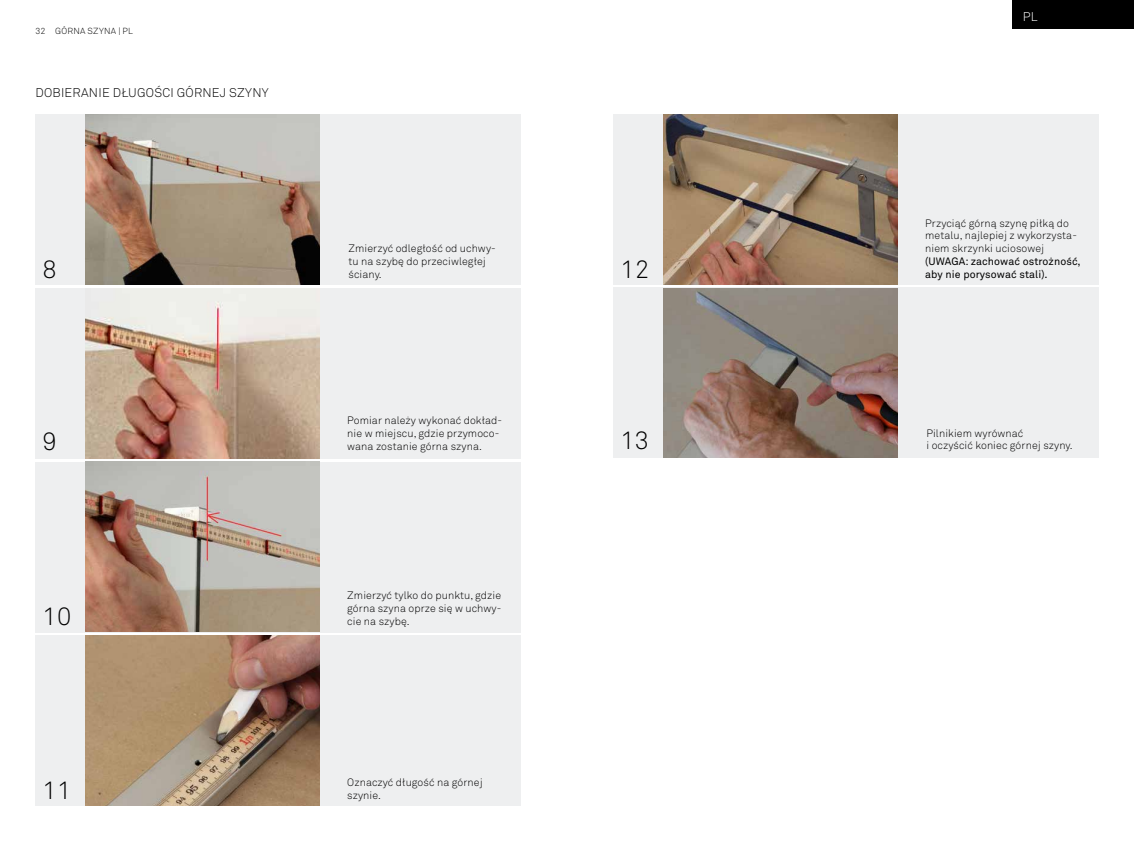
<style>
.page{position:relative;width:1134px;height:851px;background:#fff}
.page>*{position:absolute;margin:0;border:0;box-sizing:border-box;transform-origin:0 0}
.t1{font:300 25px "Akkurat Pro";letter-spacing:.01em;color:#000}
.t2{font:300 12.5px "Akkurat Pro";letter-spacing:.02em;color:#000}
.t3{font:300 12.5px "Akkurat Pro";color:#fff}
.t4{font:300 10.62px/12.8px "Akkurat Pro";letter-spacing:.01em;color:#000}
.t5{font:10.62px/12.8px "Akkurat Pro";letter-spacing:.01em;color:#000}
.t6{font:300 8.75px "Akkurat Pro";letter-spacing:.025em;color:#000}
</style>
<div class="page">
<div style="left:1012px;top:0;width:122px;height:28px;background:#000"></div>
<div style="left:35px;top:462px;width:486px;height:170px;background:#eeeff0"></div>
<div style="left:35px;top:635px;width:486px;height:170px;background:#eeeff0"></div>
<img style="left:86px;top:635px;width:234px;height:170px">
<div style="left:35px;top:288px;width:486px;height:170px;background:#eeeff0"></div>
<div style="left:613px;top:288px;width:485px;height:170px;background:#eeeff0"></div>
<div style="left:613px;top:114px;width:485px;height:171px;background:#eeeff0"></div>
<img style="left:664px;top:114px;width:233px;height:171px">
<img style="left:86px;top:461px;width:233px;height:170px">
<img style="left:664px;top:288px;width:233px;height:170px">
<div style="left:35px;top:114px;width:486px;height:171px;background:#eeeff0"></div>
<img style="left:86px;top:114px;width:233px;height:171px">
<img style="left:86px;top:301px;width:234px;height:157px">
<p class="t6" style="left:35px;top:26px;width:99px">32 GÓRNA SZYNA | PL</p>
<p class="t2" style="left:35px;top:85px;width:235px">DOBIERANIE DŁUGOŚCI GÓRNEJ SZYNY</p>
<h1 class="t1" style="left:43px;top:254px;width:16px">8</h1>
<p class="t4" style="left:348px;top:242px;width:149px">Zmierzyć odległość od uchwy&shy;tu na szybę do przeciwległej ściany.</p>
<h1 class="t1" style="left:620px;top:254px;width:30px">12</h1>
<p class="t3" style="left:1023px;top:9px;width:16px">PL</p>
<p class="t4" style="left:925px;top:216px;width:153px">Przyciąć górną szynę piłką do metalu, najlepiej z wykorzysta&shy;niem skrzynki uciosowej</p>
<p class="t5" style="left:925px;top:255px;width:157px">(UWAGA: zachować ostrożność, aby nie porysować stali).</p>
<p class="t4" style="left:347px;top:414px;width:156px">Pomiar należy wykonać dokład&shy;nie w miejscu, gdzie przymoco&shy;wana zostanie górna szyna.</p>
<h1 class="t1" style="left:43px;top:426px;width:16px">9</h1>
<h1 class="t1" style="left:620px;top:426px;width:30px">13</h1>
<p class="t4" style="left:926px;top:426px;width:148px">Pilnikiem wyrównać<br>i oczyścić koniec górnej szyny.</p>
<h1 class="t1" style="left:43px;top:601px;width:30px">10</h1>
<p class="t4" style="left:347px;top:589px;width:156px;text-align:justify">Zmierzyć tylko do punktu, gdzie górna szyna oprze się w uchwy&shy;cie na szybę.</p>
<h1 class="t1" style="left:43px;top:775px;width:30px">11</h1>
<p class="t4" style="left:347px;top:775px;width:137px">Oznaczyć długość na górnej szynie.</p>
</div>
